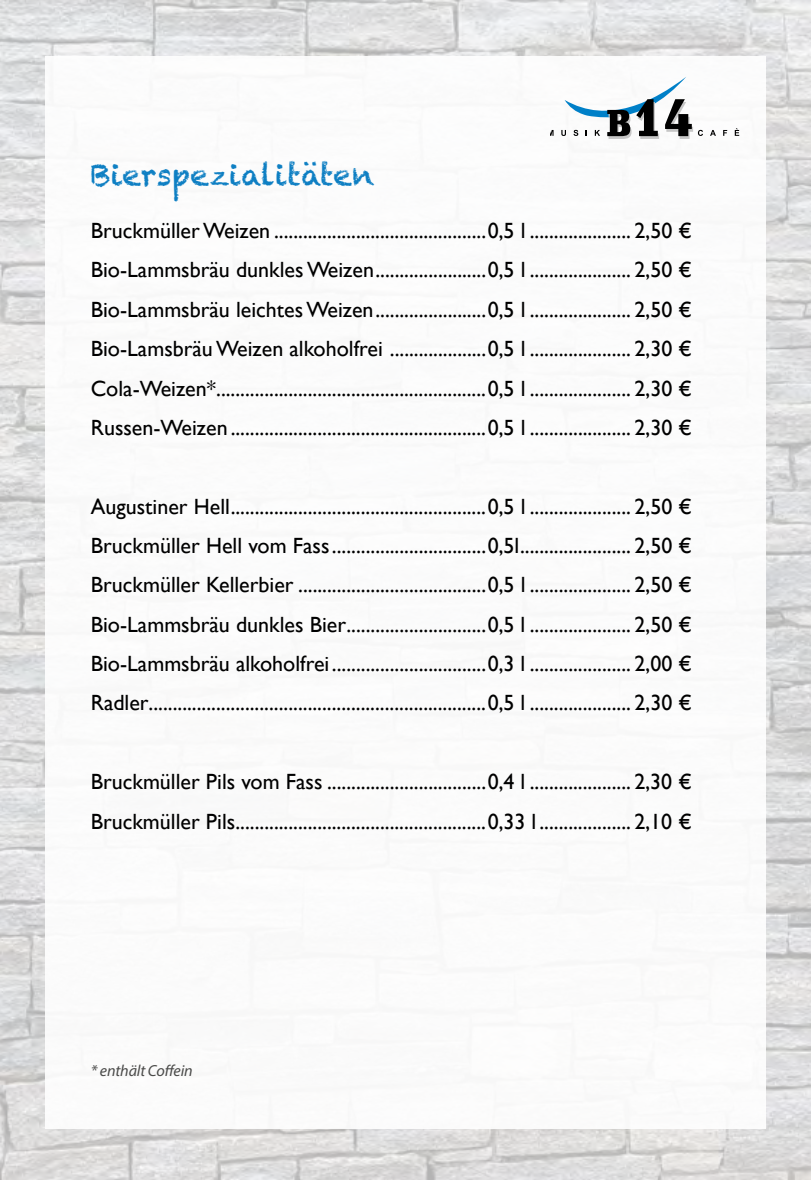
<style>
.page{position:relative;width:811px;height:1180px;background:#fff}
.page>*{position:absolute;margin:0;border:0;box-sizing:border-box;transform-origin:0 0}
.t1{font:30px "Chalkduster";color:#0e7fc3}
.t2{font:22px/39.4px "Gill Sans";color:#000;text-align:justify}
.t3{font:italic 16px "Myriad Pro";letter-spacing:-.01em;color:#4a4a49}
</style>
<div class="page">
<img style="left:0;top:0;width:811px;height:1179px">
<div style="left:45px;top:57px;width:720px;height:1071px;background:#fff"></div>
<svg style="left:550px;top:130px;width:3px;height:6px"></svg>
<svg style="left:561px;top:77px;width:142px;height:62px"></svg>
<svg style="left:710px;top:130px;width:6px;height:6px"></svg>
<svg style="left:723px;top:130px;width:4px;height:6px"></svg>
<svg style="left:735px;top:128px;width:4px;height:8px"></svg>
<h1 class="t1" style="left:91px;top:157px;width:285px">Bierspezialitäten</h1>
<p class="t2" style="left:91px;top:211px;width:602px">Bruckmüller Weizen ............................................0,5 l ..................... 2,50 € Bio-Lammsbräu dunkles Weizen.......................0,5 l ..................... 2,50 € Bio-Lammsbräu leichtes Weizen.......................0,5 l ..................... 2,50 € Bio-Lamsbräu Weizen alkoholfrei ....................0,5 l ..................... 2,30 € Cola-Weizen*........................................................0,5 l ..................... 2,30 € Russen-Weizen .....................................................0,5 l ..................... 2,30 €</p>
<p class="t2" style="left:91px;top:487px;width:602px">Augustiner Hell.....................................................0,5 l ..................... 2,50 € Bruckmüller Hell vom Fass................................0,5l....................... 2,50 € Bruckmüller Kellerbier .......................................0,5 l ..................... 2,50 € Bio-Lammsbräu dunkles Bier.............................0,5 l ..................... 2,50 € Bio-Lammsbräu alkoholfrei ................................0,3 l ..................... 2,00 € Radler......................................................................0,5 l ..................... 2,30 €</p>
<p class="t2" style="left:91px;top:762px;width:602px">Bruckmüller Pils vom Fass .................................0,4 l ..................... 2,30 €<br>Bruckmüller Pils....................................................0,33 l ................... 2,10 €</p>
<p class="t3" style="left:91px;top:1060px;width:103px">* enthält Coffein</p>
</div>
